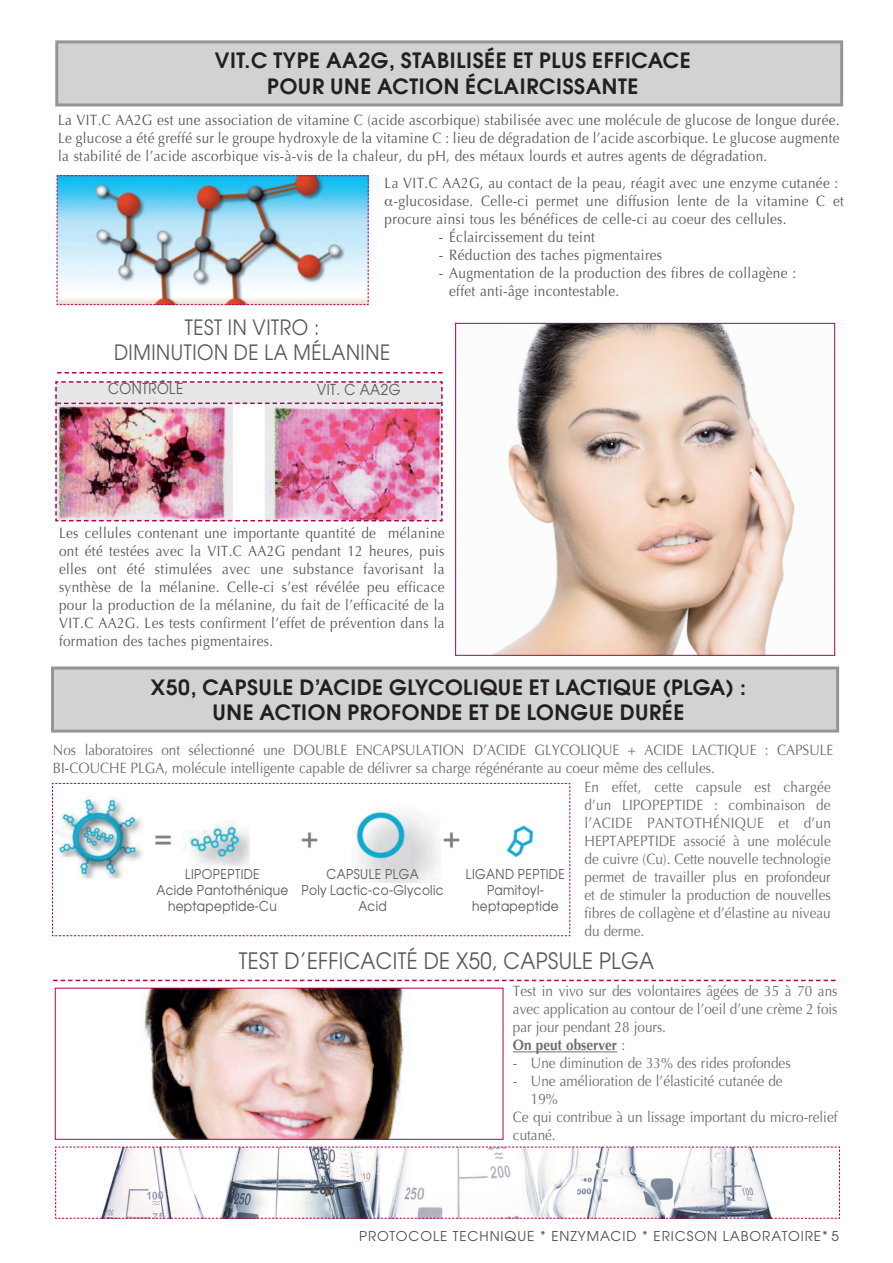
<style>
.page{position:relative;width:893px;height:1263px;background:#fff}
.page>*{position:absolute;margin:0;border:0;box-sizing:border-box;transform-origin:0 0}
.Normal_e{font:22.5px "Avant Garde Gothic Bk ITC";letter-spacing:.02em;color:#57585a;scale:.9 1}
.t1{font:21px "Avant Garde Gothic Dm ITC";letter-spacing:.03em;color:#231f20}
.Normal_e-2{font:21px "Avant Garde Gothic Bk ITC";letter-spacing:.03em;color:#57585a;scale:.9 1}
.Normal_e-3{font:15px/18px "Optima";letter-spacing:.025em;color:#57585a;text-align:justify;scale:.9 1}
.Normal_e-4{font:15px/18px "Optima";color:#6c6d70;scale:.9 1}
.Normal_e-5{font:15px "Avant Garde Gothic Bk ITC";letter-spacing:.035em;color:#57585a;scale:.9 1}
.Normal_e-6{font:700 15px "Optima";color:#6c6d70;scale:.9 1}
.Normal_e-7{font:13.5px/16.2px "Avant Garde Gothic Bk ITC";letter-spacing:.025em;color:#57585a;text-align:center;scale:.9 1}
.t2{font:13.5px "Avant Garde";letter-spacing:.07em;color:#4b5157}
.s1{font-weight:400}
</style>
<div class="page">
<div style="left:53px;top:668px;width:785px;height:63px;background:#d1d2d4"></div>
<div style="left:51px;top:666px;width:788px;height:66px;border:3px solid #939598"></div>
<svg style="left:53px;top:980px;width:783px;height:1px"></svg>
<svg style="left:57px;top:372px;width:386px;height:2px"></svg>
<img style="left:56px;top:175px;width:313px;height:130px">
<div style="left:57px;top:42px;width:785px;height:63px;background:#d1d2d4"></div>
<div style="left:55px;top:40px;width:788px;height:66px;border:3px solid #939598"></div>
<img style="left:55px;top:381px;width:388px;height:140px">
<svg style="left:55px;top:1146px;width:785px;height:73px"></svg>
<svg style="left:52px;top:783px;width:518px;height:153px"></svg>
<img style="left:143px;top:990px;width:261px;height:147px">
<img style="left:495px;top:325px;width:300px;height:328px">
<div style="left:455px;top:323px;width:380px;height:332px;border:1px solid #b60150"></div>
<hr style="left:513px;top:1051px;width:104px;height:1px;background:#6c6d70">
<p class="t1" style="left:215px;top:47px;width:477px">VIT.C TYPE AA2G, STABILISÉE ET PLUS EFFICACE</p>
<p class="t1" style="left:267px;top:73px;width:373px">POUR UNE ACTION ÉCLAIRCISSANTE</p>
<p class="Normal_e-3" style="left:58px;top:111px;width:870px">La VIT.C AA2G est une association de vitamine C (acide ascorbique) stabilisée avec une molécule de glucose de longue durée.<br>Le glucose a été greffé sur le groupe hydroxyle de la vitamine C : lieu de dégradation de l’acide ascorbique. Le glucose augmente la stabilité de l’acide ascorbique vis-à-vis de la chaleur, du pH, des métaux lourds et autres agents de dégradation.</p>
<p class="Normal_e-3" style="left:385px;top:175px;width:506px">La VIT.C AA2G, au contact de la peau, réagit avec une enzyme cutanée :</p>
<p class="Normal_e-3" style="left:385px;top:193px;width:512px;text-indent:9px">-glucosidase. Celle-ci permet une diffusion lente de la vitamine C et procure ainsi tous les bénéfices de celle-ci au coeur des cellules.</p>
<p class="Normal_e-3" style="left:439px;top:229px;width:175px">- Éclaircissement du teint</p>
<p class="Normal_e-3" style="left:439px;top:247px;width:250px">- Réduction des taches pigmentaires</p>
<p class="Normal_e-3" style="left:439px;top:265px;width:399px">- Augmentation de la production des fibres de collagène :</p>
<p class="Normal_e-3" style="left:449px;top:283px;width:190px">effet anti-âge incontestable.</p>
<p class="Normal_e-2" style="left:185px;top:314px;width:151px">TEST IN VITRO :</p>
<p class="Normal_e-2" style="left:114px;top:339px;width:308px">DIMINUTION DE LA MÉLANINE</p>
<p class="Normal_e-5" style="left:108px;top:380px;width:85px">CONTRÔLE</p>
<p class="Normal_e-5" style="left:317px;top:380px;width:94px">VIT. C AA2G</p>
<p class="Normal_e-3" style="left:59px;top:524px;width:430px">Les cellules contenant une importante quantité de mélanine ont été testées avec la VIT.C AA2G pendant 12 heures, puis elles ont été stimulées avec une substance favorisant la synthèse de la mélanine. Celle-ci s’est révélée peu efficace pour la production de la mélanine, du fait de l’efficacité de la VIT.C AA2G. Les tests confirment l’effet de prévention dans la formation des taches pigmentaires.</p>
<p class="t1" style="left:151px;top:673px;width:596px">X50, CAPSULE D’ACIDE GLYCOLIQUE ET LACTIQUE (PLGA) :</p>
<p class="t1" style="left:212px;top:699px;width:473px">UNE ACTION PROFONDE ET DE LONGUE DURÉE</p>
<p class="Normal_e-4" style="left:53px;top:741px;width:868px">Nos laboratoires ont sélectionné une DOUBLE ENCAPSULATION D’ACIDE GLYCOLIQUE + ACIDE LACTIQUE : CAPSULE<br>BI-COUCHE PLGA, molécule intelligente capable de délivrer sa charge régénérante au coeur même des cellules.</p>
<p class="Normal_e-7" style="left:185px;top:866px;width:85px">LIPOPEPTIDE</p>
<p class="Normal_e-7" style="left:156px;top:882px;width:148px">Acide Pantothénique heptapeptide-Cu</p>
<p class="Normal_e-7" style="left:326px;top:866px;width:104px">CAPSULE PLGA</p>
<p class="Normal_e-7" style="left:302px;top:882px;width:159px">Poly Lactic-co-Glycolic<br>Acid</p>
<p class="Normal_e-7" style="left:466px;top:866px;width:111px">LIGAND PEPTIDE</p>
<p class="Normal_e-7" style="left:487px;top:882px;width:65px">Pamitoyl-</p>
<p class="Normal_e-7" style="left:472px;top:898px;width:98px">heptapeptide</p>
<p class="Normal_e-4" style="left:584px;top:778px;width:275px;text-align:justify">En effet, cette capsule est chargée d’un LIPOPEPTIDE : combinaison de l’ACIDE PANTOTHÉNIQUE et d’un HEPTAPEPTIDE associé à une molécule de cuivre (Cu). Cette nouvelle technologie permet de travailler plus en profondeur et de stimuler la production de nouvelles fibres de collagène et d’élastine au niveau du derme.</p>
<p class="Normal_e" style="left:239px;top:946px;width:463px">TEST D’EFFICACITÉ DE X50, CAPSULE PLGA</p>
<p class="Normal_e-4" style="left:513px;top:982px;width:362px;text-align:justify">Test in vivo sur des volontaires âgées de 35 à 70 ans avec application au contour de l’oeil d’une crème 2 fois par jour pendant 28 jours.</p>
<p class="Normal_e-6" style="left:513px;top:1036px;width:126px">On peut observer <span class="s1">:</span></p>
<p class="Normal_e-4" style="left:513px;top:1054px;width:310px">- Une diminution de 33% des rides profondes</p>
<p class="Normal_e-4" style="left:513px;top:1072px;width:301px">- Une amélioration de l’élasticité cutanée de</p>
<p class="Normal_e-4" style="left:531px;top:1090px;width:32px">19%</p>
<p class="Normal_e-4" style="left:513px;top:1108px;width:362px">Ce qui contribue à un lissage important du micro-relief cutané.</p>
<p class="t2" style="left:359px;top:1228px;width:481px">PROTOCOLE TECHNIQUE * ENZYMACID * ERICSON LABORATOIRE* 5</p>
</div>
